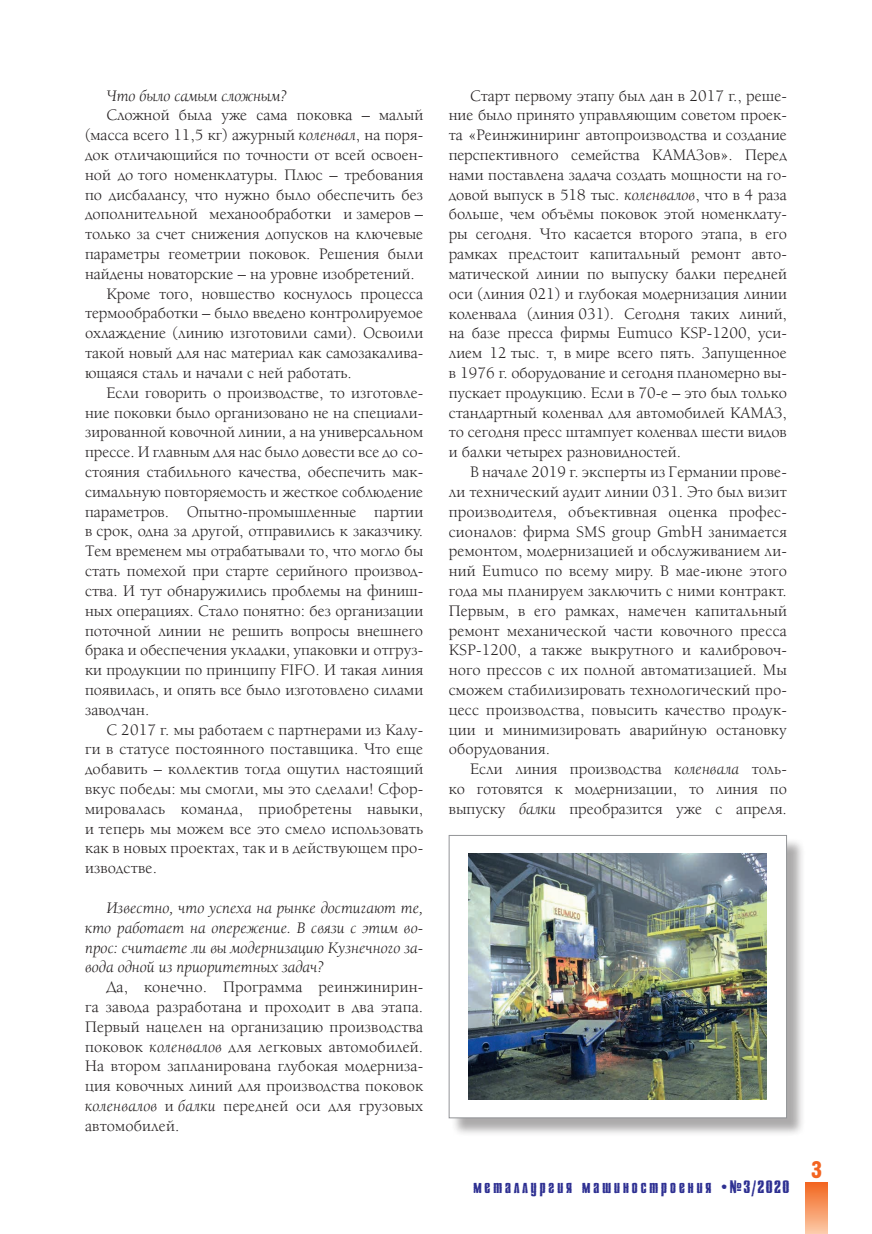
<style>
.page{position:relative;width:872px;height:1234px;background:#fff}
.page>*{position:absolute;margin:0;border:0;box-sizing:border-box;transform-origin:0 0}
.t1{font:24px "Hermes C";color:#f36421}
.t2{font:18px "Star Rough C";letter-spacing:.165em;color:#2e3092}
.текст{font:16.5px/19.8px "Alliance";color:#231f20;text-align:justify}
.текст-2{font:italic 16.5px/19.8px "Alliance";color:#231f20;text-align:justify}
.s1{font-style:italic}
</style>
<div class="page">
<div style="left:805px;top:1181px;width:22px;height:52px;background:linear-gradient(to bottom,#f2631b,#fbc7a4)"></div>
<div style="left:451px;top:837px;width:354px;height:299px;background:#231f20;opacity:.38"></div>
<div style="left:449px;top:834px;width:338px;height:283px;background:#fff;border:1px solid #939598"></div>
<img style="left:469px;top:853px;width:297px;height:245px">
<p class="текст-2" style="left:106px;top:85px;width:181px">Что было самым сложным?</p>
<p class="текст" style="left:85px;top:105px;width:340px;text-indent:21px">Сложной была уже сама поковка – малый (масса всего 11,5 кг) ажурный <span class="s1">коленвал</span>, на поря&shy;док отличающийся по точности от всей освоен&shy;ной до того номенклатуры. Плюс – требования по дисбалансу, что нужно было обеспечить без дополнительной механообработки и замеров – только за счет снижения допусков на ключевые параметры геометрии поковок. Решения были найдены новаторские – на уровне изобретений.</p>
<p class="текст" style="left:85px;top:283px;width:340px;text-indent:21px">Кроме того, новшество коснулось процесса термообработки – было введено контролируемое охлаждение (линию изготовили сами). Освоили такой новый для нас материал как самозакалива&shy;ющаяся сталь и начали с ней работать.</p>
<p class="текст" style="left:85px;top:382px;width:340px;text-indent:21px">Если говорить о производстве, то изготовле&shy;ние поковки было организовано не на специали&shy;зированной ковочной линии, а на универсальном прессе. И главным для нас было довести все до со&shy;стояния стабильного качества, обеспечить мак&shy;симальную повторяемость и жесткое соблюдение параметров. Опытно-промышленные партии в срок, одна за другой, отправились к заказчику.<br>Тем временем мы отрабатывали то, что могло бы стать помехой при старте серийного производ&shy;ства. И тут обнаружились проблемы на финиш&shy;ных операциях. Стало понятно: без организации поточной линии не решить вопросы внешнего брака и обеспечения укладки, упаковки и отгруз&shy;ки продукции по принципу FIFO. И такая линия появилась, и опять все было изготовлено силами заводчан.</p>
<p class="текст" style="left:85px;top:719px;width:340px;text-indent:21px">С 2017 г. мы работаем с партнерами из Калу&shy;ги в статусе постоянного поставщика. Что еще добавить – коллектив тогда ощутил настоящий вкус победы: мы смогли, мы это сделали! Сфор&shy;мировалась команда, приобретены навыки, и теперь мы можем все это смело использовать как в новых проектах, так и в действующем про&shy;изводстве.</p>
<p class="текст-2" style="left:85px;top:897px;width:340px;text-indent:21px">Известно, что успеха на рынке достигают те, кто работает на опережение. В связи с этим во&shy;прос: считаете ли вы модернизацию Кузнечного за&shy;вода одной из приоритетных задач?</p>
<p class="текст" style="left:85px;top:976px;width:340px;text-indent:21px">Да, конечно. Программа реинжинирин&shy;га завода разработана и проходит в два этапа.<br>Первый нацелен на организацию производства поковок <span class="s1">коленвалов</span> для легковых автомобилей.<br>На втором запланирована глубокая модерниза&shy;ция ковочных линий для производства поковок <span class="s1">коленвалов</span> и <span class="s1">балки</span> передней оси для грузовых автомобилей.</p>
<p class="текст" style="left:449px;top:85px;width:340px;text-indent:21px">Старт первому этапу был дан в 2017 г., реше&shy;ние было принято управляющим советом проек&shy;та «Реинжиниринг автопроизводства и создание перспективного семейства КАМАЗов». Перед нами поставлена задача создать мощности на го&shy;довой выпуск в 518 тыс. <span class="s1">коленвалов</span>, что в 4 раза больше, чем объёмы поковок этой номенклату&shy;ры сегодня. Что касается второго этапа, в его рамках предстоит капитальный ремонт авто&shy;матической линии по выпуску балки передней оси (линия 021) и глубокая модернизация линии коленвала (линия 031). Сегодня таких линий, на базе пресса фирмы Eumuco KSP-1200, уси&shy;лием 12 тыс. т, в мире всего пять. Запущенное в 1976 г. оборудование и сегодня планомерно вы&shy;пускает продукцию. Если в 70-е – это был только стандартный коленвал для автомобилей КАМАЗ, то сегодня пресс штампует коленвал шести видов и балки четырех разновидностей.</p>
<p class="текст" style="left:449px;top:461px;width:340px;text-indent:21px">В начале 2019 г. эксперты из Германии прове&shy;ли технический аудит линии 031. Это был визит производителя, объективная оценка профес&shy;сионалов: фирма SMS group GmbH занимается ремонтом, модернизацией и обслуживанием ли&shy;ний Eumuco по всему миру. В мае-июне этого года мы планируем заключить с ними контракт.<br>Первым, в его рамках, намечен капитальный ремонт механической части ковочного пресса KSP-1200, а также выкрутного и калибровоч&shy;ного прессов с их полной автоматизацией. Мы сможем стабилизировать технологический про&shy;цесс производства, повысить качество продук&shy;ции и минимизировать аварийную остановку оборудования.</p>
<p class="текст" style="left:449px;top:758px;width:340px;text-indent:21px">Если линия производства <span class="s1">коленвала</span> толь&shy;ко готовятся к модернизации, то линия по выпуску <span class="s1">балки</span> преобразится уже с апреля.</p>
<p class="t2" style="left:473px;top:1177px;width:318px">металлургия машиностроения •№3/2020</p>
<h1 class="t1" style="left:811px;top:1155px;width:12px">3</h1>
</div>
